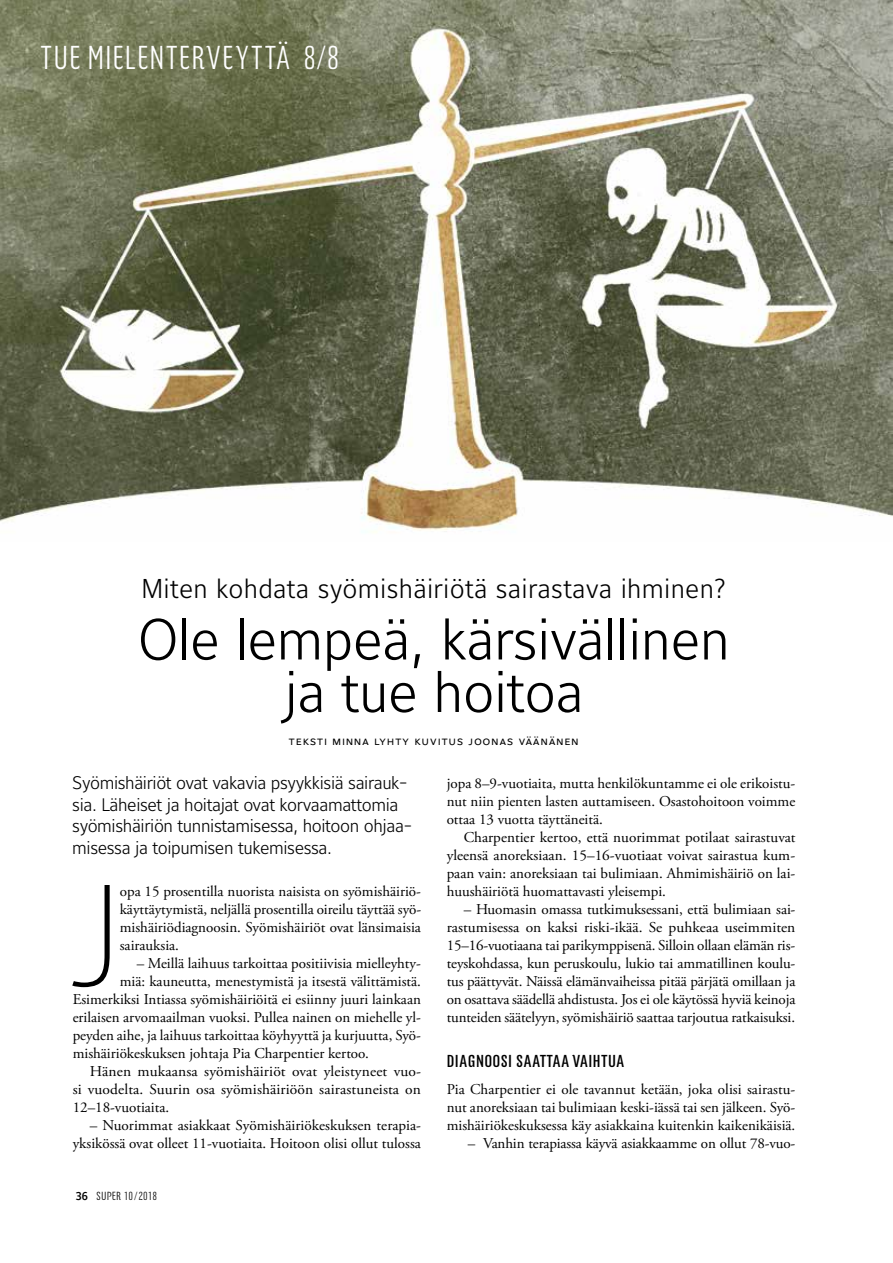
<style>
.page{position:relative;width:893px;height:1263px;background:#fff}
.page>*{position:absolute;margin:0;border:0;box-sizing:border-box;transform-origin:0 0}
.t1{font:100 142.65px "Maurea";color:#000}
.t2{font:300 57px/52.5px "Maurea";letter-spacing:-.01em;color:#000;text-align:center}
.t3{font:300 33px "Kurry Pro";letter-spacing:.02em;color:#fff}
.t4{font:300 27px "Maurea";letter-spacing:.01em;color:#000}
.t5{font:18px/21.6px "Maurea Light Lf";letter-spacing:-.02em;color:#000}
.t6{font:17.25px "Kurry Pro";letter-spacing:.025em;color:#000}
.t7{font:15px/18px "Adobe Garamond Pro";color:#000;text-align:justify}
.t8{font:12px "Maurea Regular Caps Lf";letter-spacing:.05em;color:#000}
.t9{font:300 11.7px "Kurry Pro";letter-spacing:.01em;color:#000}
.s1{font-family:"Maurea Medium Caps Lf";font-weight:400;font-size:12px}
</style>
<div class="page">
<img style="left:0;top:0;width:893px;height:533px">
<h3 class="t3" style="left:40px;top:33px;width:301px">TUE MIELENTERVEYTTÄ 8/8</h3>
<h3 class="t4" style="left:141px;top:573px;width:586px">Miten kohdata syömishäiriötä sairastava ihminen?</h3>
<h2 class="t2" style="left:138px;top:616px;width:594px">Ole lempeä, kärsivällinen ja tue hoitoa</h2>
<p class="t8" style="left:289px;top:734px;width:292px">teksti minna lyhty kuvitus joonas väänänen</p>
<p class="t5" style="left:72px;top:773px;width:342px">Syömishäiriöt ovat vakavia psyykkisiä sairauk&shy;sia. Läheiset ja hoitajat ovat korvaamattomia syömishäiriön tunnistamisessa, hoitoon ohjaa&shy;misessa ja toipumisen tukemisessa.</p>
<h1 class="t1" style="left:72px;top:856px;width:52px">J</h1>
<p class="t7" style="left:447px;top:774px;width:350px">jopa 8–9-vuotiaita, mutta henkilökuntamme ei ole erikoistu&shy;nut niin pienten lasten auttamiseen. Osastohoitoon voimme ottaa 13 vuotta täyttäneitä.</p>
<p class="t7" style="left:447px;top:828px;width:350px;text-indent:17px">Charpentier kertoo, että nuorimmat potilaat sairastuvat yleensä anoreksiaan. 15–16-vuotiaat voivat sairastua kum&shy;paan vain: anoreksiaan tai bulimiaan. Ahmimishäiriö on lai&shy;huushäiriötä huomattavasti yleisempi.</p>
<p class="t7" style="left:447px;top:900px;width:350px;text-indent:17px">– Huomasin omassa tutkimuksessani, että bulimiaan sai&shy;rastumisessa on kaksi riski-ikää. Se puhkeaa useimmiten 15–16-vuotiaana tai parikymppisenä. Silloin ollaan elämän ris&shy;teyskohdassa, kun peruskoulu, lukio tai ammatillinen koulu&shy;tus päättyvät. Näissä elämänvaiheissa pitää pärjätä omillaan ja on osattava säädellä ahdistusta. Jos ei ole käytössä hyviä keinoja tunteiden säätelyyn, syömishäiriö saattaa tarjoutua ratkaisuksi.</p>
<p class="t6" style="left:447px;top:1048px;width:179px">DIAGNOOSI SAATTAA VAIHTUA</p>
<p class="t7" style="left:447px;top:1080px;width:350px">Pia Charpentier ei ole tavannut ketään, joka olisi sairastu&shy;nut anoreksiaan tai bulimiaan keski-iässä tai sen jälkeen. Syö&shy;mishäiriökeskuksessa käy asiakkaina kuitenkin kaikenikäisiä.</p>
<p class="t7" style="left:468px;top:1134px;width:329px">– Vanhin terapiassa käyvä asiakkaamme on ollut 78-vuo-</p>
<p class="t7" style="left:120px;top:882px;width:303px">opa 15 prosentilla nuorista naisista on syömishäiriö&shy;käyttäytymistä, neljällä prosentilla oireilu täyttää syö&shy;mishäiriödiagnoosin. Syömishäiriöt ovat länsimaisia sairauksia.</p>
<p class="t7" style="left:137px;top:954px;width:286px">– Meillä laihuus tarkoittaa positiivisia mielleyhty-</p>
<p class="t7" style="left:120px;top:972px;width:303px">miä: kauneutta, menestymistä ja itsestä välittämistä.</p>
<p class="t7" style="left:73px;top:990px;width:350px">Esimerkiksi Intiassa syömishäiriöitä ei esiinny juuri lainkaan</p>
<p class="t7" style="left:73px;top:1008px;width:350px">erilaisen arvomaailman vuoksi. Pullea nainen on miehelle yl-</p>
<p class="t7" style="left:73px;top:1026px;width:350px">peyden aihe, ja laihuus tarkoittaa köyhyyttä ja kurjuutta, Syö-</p>
<p class="t7" style="left:73px;top:1044px;width:298px">mishäiriökeskuksen johtaja Pia Charpentier kertoo.</p>
<p class="t7" style="left:90px;top:1062px;width:333px">Hänen mukaansa syömishäiriöt ovat yleistyneet vuo-</p>
<p class="t7" style="left:73px;top:1080px;width:350px">si vuodelta. Suurin osa syömishäiriöön sairastuneista on</p>
<p class="t7" style="left:73px;top:1098px;width:98px">12–18-vuotiaita.</p>
<p class="t7" style="left:73px;top:1116px;width:350px;text-align:right">– Nuorimmat asiakkaat Syömishäiriökeskuksen terapia&shy;yksikössä ovat olleet 11-vuotiaita. Hoitoon olisi ollut tulossa</p>
<p class="t9" style="left:76px;top:1188px;width:83px"><span class="s1">36</span> SUPER 10/2018</p>
</div>
